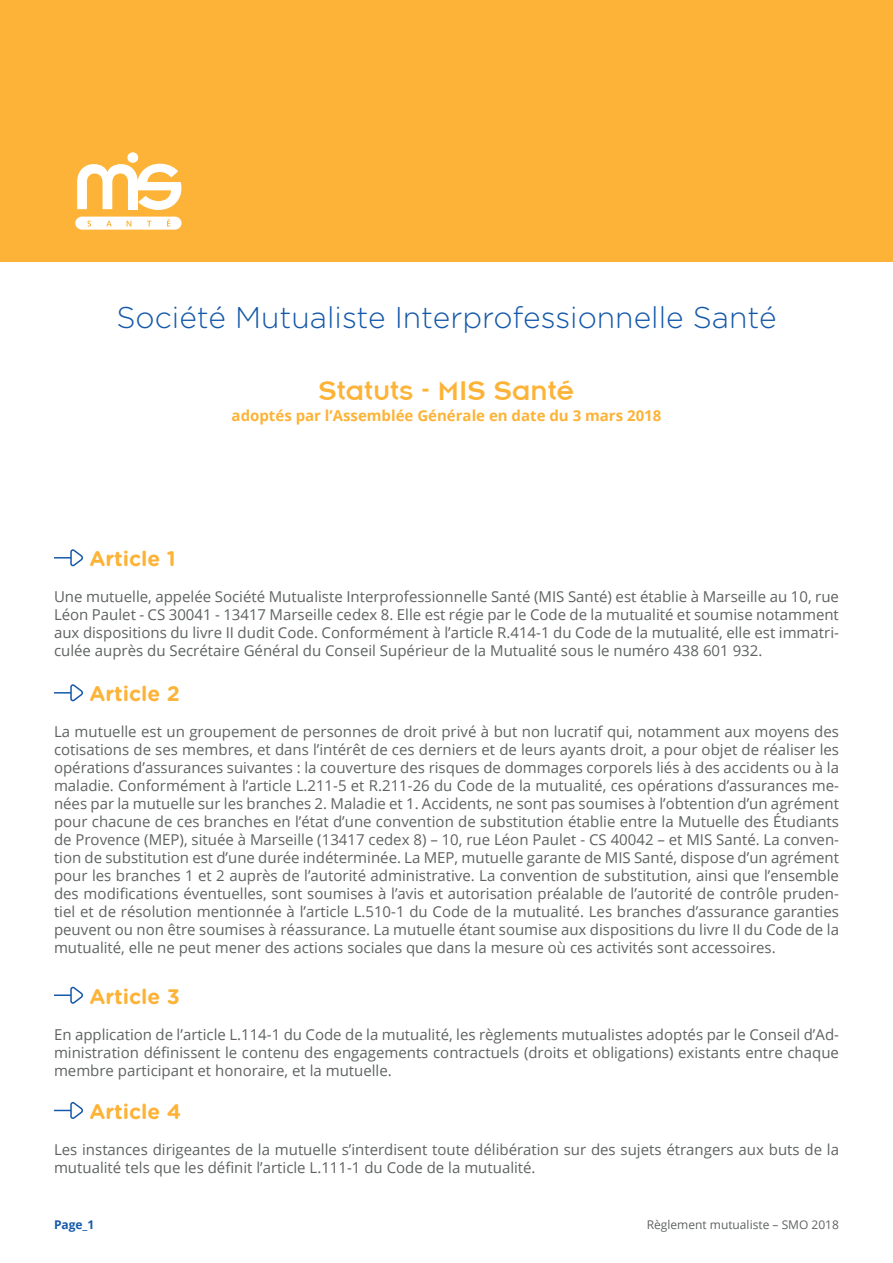
<style>
.page{position:relative;width:893px;height:1263px;background:#fff}
.page>*{position:absolute;margin:0;border:0;box-sizing:border-box;transform-origin:0 0}
.t1{font:300 30px "Gotham Rounded";color:#1559a9}
.t2{font:30px "Insignia";color:#fcb337}
.t3{font:700 21px "Gotham Rounded";color:#fcb337}
.t4{font:15px/18px "Open Sans";color:#5f6262;text-align:justify}
.t5{font:700 15px "Open Sans";color:#fcb337}
.t6{font:12px "Open Sans";color:#5f6262}
.t7{font:700 12px "Open Sans";color:#1559a9}
</style>
<div class="page">
<div style="left:0;top:0;width:893px;height:261px;background:#fcb337"></div>
<svg style="left:54px;top:549px;width:29px;height:18px"></svg>
<svg style="left:54px;top:684px;width:29px;height:18px"></svg>
<svg style="left:54px;top:987px;width:29px;height:17px"></svg>
<svg style="left:54px;top:1102px;width:29px;height:17px"></svg>
<svg style="left:77px;top:164px;width:104px;height:46px"></svg>
<div style="left:127px;top:152px;width:11px;height:11px;background:#fff;border-radius:50%"></div>
<div style="left:128px;top:182px;width:10px;height:27px;background:#fff"></div>
<svg style="left:75px;top:217px;width:107px;height:13px"></svg>
<h1 class="t1" style="left:116px;top:297px;width:662px">Société Mutualiste Interprofessionnelle Santé</h1>
<h1 class="t2" style="left:319px;top:375px;width:257px">Statuts - MIS Santé</h1>
<p class="t5" style="left:232px;top:405px;width:431px">adoptés par l’Assemblée Générale en date du 3 mars 2018</p>
<h2 class="t3" style="left:89px;top:543px;width:88px">Article 1</h2>
<p class="t4" style="left:54px;top:587px;width:786px">Une mutuelle, appelée Société Mutualiste Interprofessionnelle Santé (MIS Santé) est établie à Marseille au 10, rue Léon Paulet - CS 30041 - 13417 Marseille cedex 8. Elle est régie par le Code de la mutualité et soumise notamment aux dispositions du livre II dudit Code. Conformément à l’article R.414-1 du Code de la mutualité, elle est immatri&shy;culée auprès du Secrétaire Général du Conseil Supérieur de la Mutualité sous le numéro 438 601 932.</p>
<h2 class="t3" style="left:89px;top:678px;width:92px">Article 2</h2>
<p class="t4" style="left:54px;top:722px;width:786px">La mutuelle est un groupement de personnes de droit privé à but non lucratif qui, notamment aux moyens des cotisations de ses membres, et dans l’intérêt de ces derniers et de leurs ayants droit, a pour objet de réaliser les opérations d’assurances suivantes : la couverture des risques de dommages corporels liés à des accidents ou à la maladie. Conformément à l’article L.211-5 et R.211-26 du Code de la mutualité, ces opérations d’assurances me&shy;nées par la mutuelle sur les branches 2. Maladie et 1. Accidents, ne sont pas soumises à l’obtention d’un agrément pour chacune de ces branches en l’état d’une convention de substitution établie entre la Mutuelle des Étudiants de Provence (MEP), située à Marseille (13417 cedex 8) – 10, rue Léon Paulet - CS 40042 – et MIS Santé. La conven&shy;tion de substitution est d’une durée indéterminée. La MEP, mutuelle garante de MIS Santé, dispose d’un agrément pour les branches 1 et 2 auprès de l’autorité administrative. La convention de substitution, ainsi que l’ensemble des modifications éventuelles, sont soumises à l’avis et autorisation préalable de l’autorité de contrôle pruden&shy;tiel et de résolution mentionnée à l’article L.510-1 du Code de la mutualité. Les branches d’assurance garanties peuvent ou non être soumises à réassurance. La mutuelle étant soumise aux dispositions du livre II du Code de la mutualité, elle ne peut mener des actions sociales que dans la mesure où ces activités sont accessoires.</p>
<h2 class="t3" style="left:89px;top:981px;width:92px">Article 3</h2>
<p class="t4" style="left:54px;top:1025px;width:786px">En application de l’article L.114-1 du Code de la mutualité, les règlements mutualistes adoptés par le Conseil d’Ad&shy;ministration définissent le contenu des engagements contractuels (droits et obligations) existants entre chaque membre participant et honoraire, et la mutuelle.</p>
<h2 class="t3" style="left:89px;top:1096px;width:93px">Article 4</h2>
<p class="t4" style="left:54px;top:1140px;width:786px">Les instances dirigeantes de la mutuelle s’interdisent toute délibération sur des sujets étrangers aux buts de la mutualité tels que les définit l’article L.111-1 du Code de la mutualité.</p>
<p class="t7" style="left:54px;top:1216px;width:42px">Page_1</p>
<p class="t6" style="left:647px;top:1216px;width:194px">Règlement mutualiste – SMO 2018</p>
</div>
